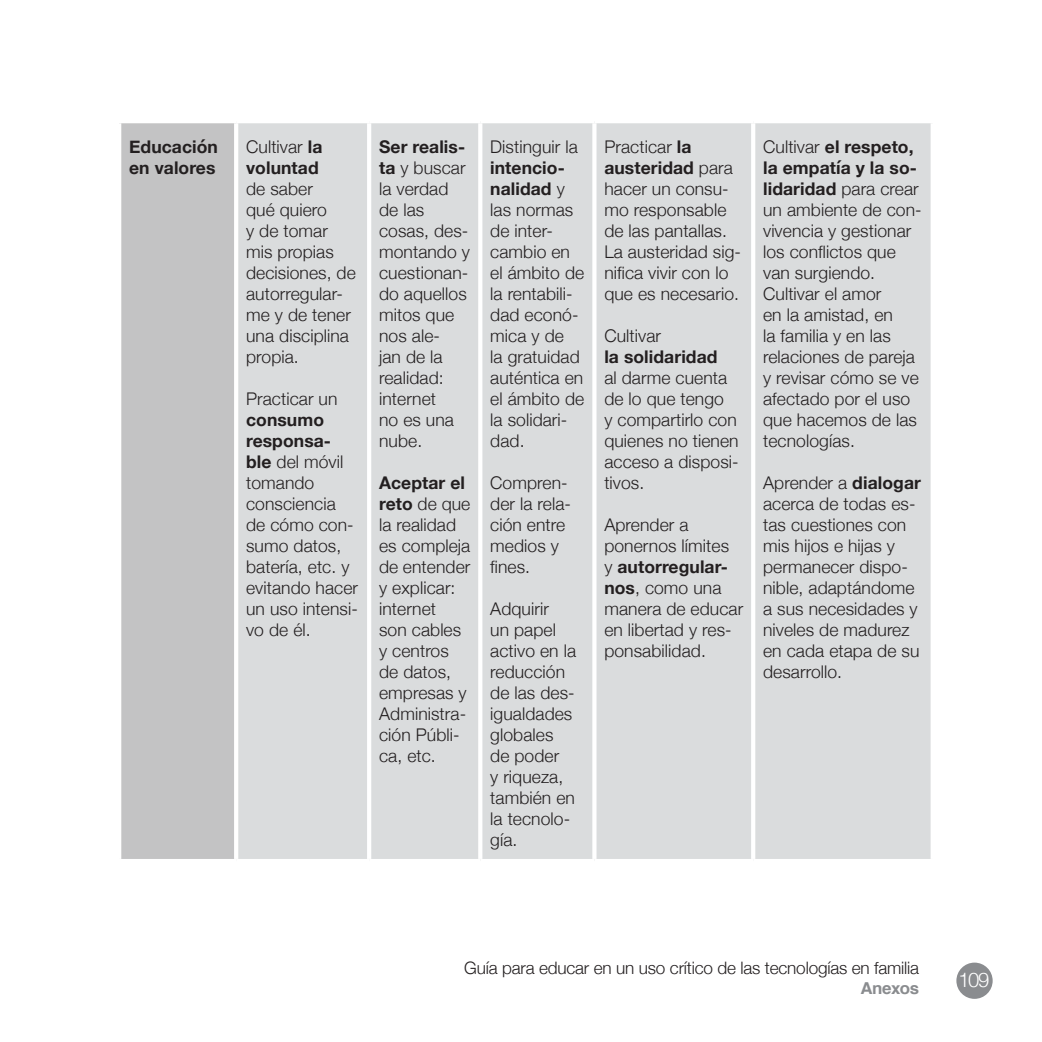
<style>
.page{position:relative;width:1042px;height:1042px;background:#fff}
.page>*{position:absolute;margin:0;border:0;box-sizing:border-box;transform-origin:0 0}
.t1{font:300 20.3px "Helvetica Neue";color:#fff}
.t2{font:300 17.5px/21px "Helvetica Neue";letter-spacing:.005em;color:#231f20}
.t3{font:700 17.5px/21px "Helvetica Neue";letter-spacing:.005em;color:#231f20}
.t4{font:300 17.15px "Helvetica Neue";letter-spacing:-.01em;color:#231f20}
.t5{font:700 16.45px "Helvetica";letter-spacing:-.03em;color:#8a8c8f}
.s1{font-weight:300}
.s2{font-weight:700}
</style>
<div class="page">
<div style="left:956px;top:962px;width:36px;height:37px;background:#8a8c8f;border-radius:50%"></div>
<div style="left:119px;top:121px;width:117px;height:740px;background:#c3c3c4"></div>
<div style="left:238px;top:123px;width:692px;height:736px;background:#dadcdd"></div>
<hr style="left:117px;top:119px;width:119px;height:4px;background:#fff">
<hr style="left:117px;top:123px;width:4px;height:736px;background:#fff">
<hr style="left:234px;top:123px;width:4px;height:736px;background:#fff">
<hr style="left:367px;top:123px;width:4px;height:736px;background:#fff">
<hr style="left:478px;top:123px;width:4px;height:736px;background:#fff">
<svg style="left:592px;top:123px;width:4px;height:736px"></svg>
<hr style="left:751px;top:123px;width:4px;height:736px;background:#fff">
<hr style="left:117px;top:859px;width:119px;height:4px;background:#fff">
<p class="t3" style="left:129px;top:137px;width:90px">Educación en valores</p>
<p class="t3" style="left:246px;top:137px;width:78px"><span class="s1">Cultivar</span> la voluntad</p>
<p class="t2" style="left:246px;top:177px;width:111px">de saber<br>qué quiero<br>y de tomar mis propias decisiones, de autorregular&shy;me y de tener una disciplina propia.</p>
<p class="t2" style="left:246px;top:387px;width:93px">Practicar un</p>
<p class="t2" style="left:246px;top:408px;width:114px"><span class="s2">consumo responsa&shy;ble</span> del móvil tomando consciencia de cómo con&shy;sumo datos, batería, etc. y evitando hacer un uso intensi&shy;vo de él.</p>
<p class="t2" style="left:379px;top:135px;width:92px"><span class="s2">Ser realis&shy;ta</span> y buscar la verdad de las cosas, des&shy;montando y cuestionan&shy;do aquellos mitos que nos ale-<br>jan de la realidad: internet<br>no es una nube.</p>
<p class="t2" style="left:379px;top:471px;width:93px"><span class="s2">Aceptar el reto</span> de que la realidad es compleja de entender y explicar: internet<br>son cables y centros de datos, empresas y<br>Administra&shy;ción Públi&shy;ca, etc.</p>
<p class="t2" style="left:490px;top:135px;width:89px">Distinguir la</p>
<p class="t2" style="left:490px;top:156px;width:95px"><span class="s2">intencio&shy;nalidad</span> y las normas de inter&shy;cambio en el ámbito de la rentabili&shy;dad econó&shy;mica y de<br>la gratuidad auténtica en el ámbito de la solidari&shy;dad.</p>
<p class="t2" style="left:490px;top:471px;width:82px">Compren&shy;der la rela&shy;ción entre medios y fines.</p>
<p class="t2" style="left:490px;top:597px;width:87px">Adquirir<br>un papel activo en la reducción de las des&shy;igualdades globales de poder<br>y riqueza, también en la tecnolo&shy;gía.</p>
<p class="t2" style="left:604px;top:135px;width:138px">Practicar <span class="s2">la austeridad</span> para hacer un consu&shy;mo responsable de las pantallas.<br>La austeridad sig&shy;nifica vivir con lo que es necesario.</p>
<p class="t2" style="left:604px;top:324px;width:58px">Cultivar</p>
<p class="t3" style="left:604px;top:347px;width:115px">la solidaridad</p>
<p class="t2" style="left:604px;top:366px;width:136px">al darme cuenta de lo que tengo<br>y compartirlo con quienes no tienen acceso a disposi&shy;tivos.</p>
<p class="t2" style="left:604px;top:513px;width:140px">Aprender a ponernos límites<br>y <span class="s2">autorregular&shy;nos</span>, como una manera de educar en libertad y res&shy;ponsabilidad.</p>
<p class="t2" style="left:763px;top:135px;width:160px">Cultivar <span class="s2">el respeto, la empatía y la so&shy;lidaridad</span> para crear un ambiente de con&shy;vivencia y gestionar los conflictos que van surgiendo.<br>Cultivar el amor<br>en la amistad, en<br>la familia y en las relaciones de pareja y revisar cómo se ve afectado por el uso que hacemos de las tecnologías.</p>
<p class="t2" style="left:763px;top:471px;width:159px">Aprender a <span class="s2">dialogar </span>acerca de todas es&shy;tas cuestiones con mis hijos e hijas y permanecer dispo&shy;nible, adaptándome a sus necesidades y niveles de madurez en cada etapa de su desarrollo.</p>
<p class="t4" style="left:464px;top:954px;width:456px">Guía para educar en un uso crítico de las tecnologías en familia</p>
<p class="t5" style="left:860px;top:975px;width:60px">Anexos</p>
<p class="t1" style="left:958px;top:964px;width:32px">109</p>
</div>
